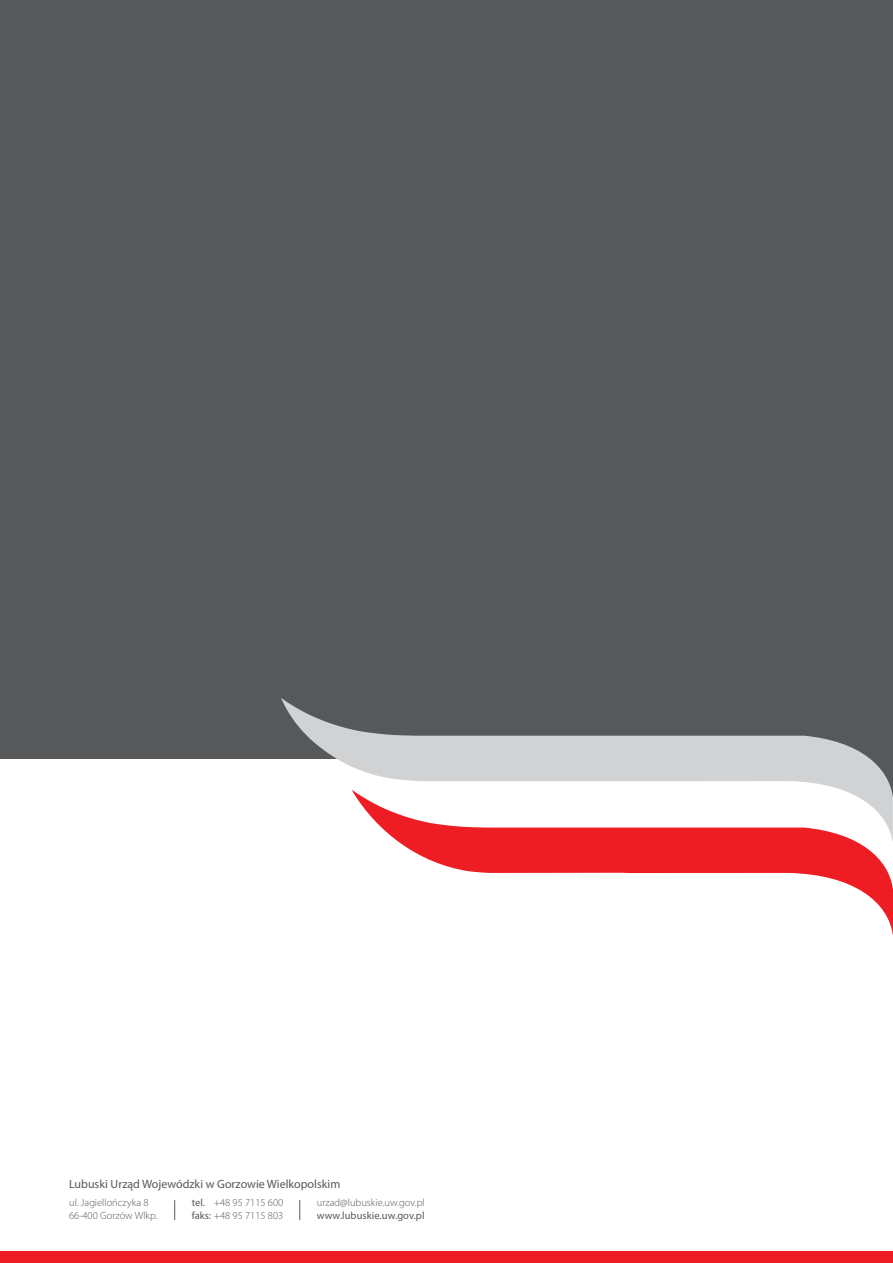
<style>
.page{position:relative;width:893px;height:1263px;background:#fff}
.page>*{position:absolute;margin:0;border:0;box-sizing:border-box;transform-origin:0 0}
.t1{font:12px "Myriad Pro";color:#57585a}
.t2{font:300 10.5px/12.6px "Myriad Pro";color:#57585a}
.t3{font:10.5px "Myriad Pro";letter-spacing:.005em;color:#57585a}
.s1{font-weight:400}
</style>
<div class="page">
<div style="left:0;top:0;width:893px;height:758px;background:#57585a"></div>
<svg style="left:281px;top:698px;width:612px;height:92px"></svg>
<svg style="left:352px;top:790px;width:541px;height:140px"></svg>
<svg style="left:892px;top:872px;width:1px;height:63px"></svg>
<div style="left:0;top:1251px;width:893px;height:12px;background:#ee1d23"></div>
<svg style="left:174px;top:1200px;width:1px;height:20px"></svg>
<svg style="left:299px;top:1200px;width:1px;height:20px"></svg>
<p class="t1" style="left:69px;top:1177px;width:273px">Lubuski Urząd Wojewódzki w Gorzowie Wielkopolskim</p>
<p class="t2" style="left:69px;top:1196px;width:90px">ul. Jagiellończyka 8<br>66-400 Gorzów Wlkp.</p>
<p class="t2" style="left:192px;top:1196px;width:93px"><span class="s1">tel.</span> +48 95 7115 600 <span class="s1">faks:</span> +48 95 7115 803</p>
<p class="t2" style="left:317px;top:1196px;width:109px">urzad@lubuskie.uw.gov.pl</p>
<p class="t3" style="left:317px;top:1209px;width:109px">www.lubuskie.uw.gov.pl</p>
</div>
